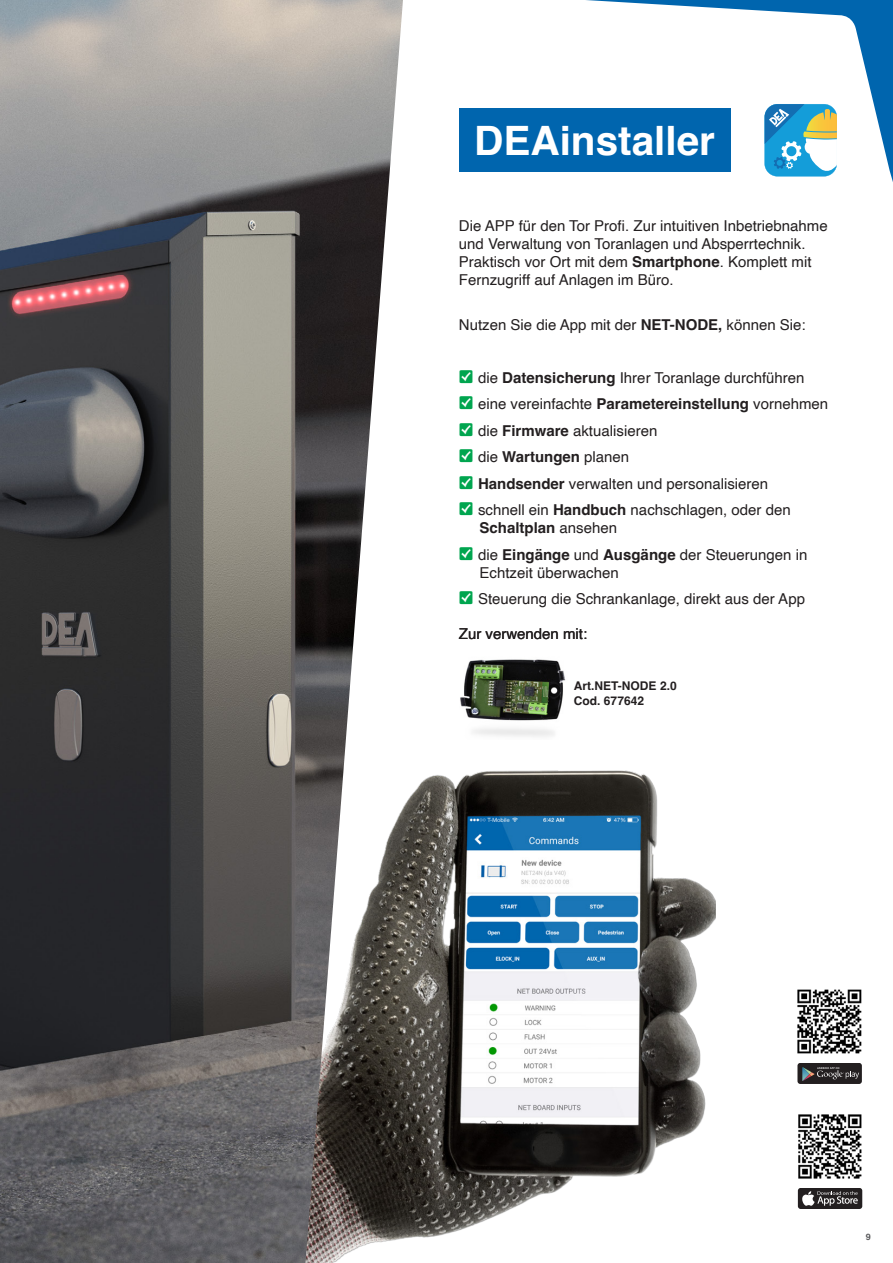
<style>
.page{position:relative;width:893px;height:1263px;background:#fff}
.page>*{position:absolute;margin:0;border:0;box-sizing:border-box;transform-origin:0 0}
.t1{font:700 40.5px "Helvetica";color:#fff}
.t2{font:15px/18px "Helvetica";color:#231f20}
.t3{font:700 12px/14.4px "Helvetica";color:#231f20}
.t4{font:700 9px "Helvetica";color:#57585a}
.s1{font-weight:700}
</style>
<div class="page">
<img style="left:403px;top:770px;width:313px;height:469px">
<img style="left:0;top:0;width:403px;height:1263px">
<img style="left:460px;top:659px;width:106px;height:78px">
<div style="left:797px;top:1063px;width:65px;height:21px;background:#231f20;border-radius:3px"></div>
<svg style="left:802px;top:1067px;width:57px;height:14px"></svg>
<div style="left:798px;top:1188px;width:64px;height:21px;background:#231f20;border-radius:3px"></div>
<svg style="left:802px;top:1191px;width:56px;height:15px"></svg>
<img style="left:798px;top:1114px;width:64px;height:65px">
<img style="left:797px;top:989px;width:65px;height:65px">
<svg style="left:372px;top:0;width:521px;height:230px"></svg>
<p class="t1" style="left:474px;top:116px;width:242px">DEAinstaller</p>
<p class="t2" style="left:459px;top:218px;width:370px">Die APP für den Tor Profi. Zur intuitiven Inbetriebnahme und Verwaltung von Toranlagen und Absperrtechnik.<br>Praktisch vor Ort mit dem <span class="s1">Smartphone</span>. Komplett mit Fernzugriff auf Anlagen im Büro.</p>
<p class="t2" style="left:459px;top:316px;width:348px">Nutzen Sie die App mit der <span class="s1">NET-NODE,</span> können Sie:</p>
<p class="t2" style="left:478px;top:369px;width:328px">die <span class="s1">Datensicherung</span> Ihrer Toranlage durchführen</p>
<p class="t2" style="left:478px;top:396px;width:352px">eine vereinfachte <span class="s1">Parametereinstellung</span> vornehmen</p>
<p class="t2" style="left:478px;top:422px;width:181px">die <span class="s1">Firmware</span> aktualisieren</p>
<p class="t2" style="left:478px;top:449px;width:153px">die <span class="s1">Wartungen</span> planen</p>
<p class="t2" style="left:478px;top:475px;width:292px"><span class="s1">Handsender</span> verwalten und personalisieren</p>
<p class="t2" style="left:478px;top:502px;width:314px">schnell ein <span class="s1">Handbuch</span> nachschlagen, oder den<br><span class="s1">Schaltplan</span> ansehen</p>
<p class="t2" style="left:478px;top:546px;width:331px">die <span class="s1">Eingänge</span> und <span class="s1">Ausgänge</span> der Steuerungen in<br>Echtzeit überwachen</p>
<p class="t2" style="left:478px;top:591px;width:328px">Steuerung die Schrankanlage, direkt aus der App</p>
<p class="t2" style="left:459px;top:625px;width:130px">Zur verwenden mit:</p>
<p class="t3" style="left:574px;top:680px;width:104px">Art.NET-NODE 2.0<br>Cod. 677642</p>
<p class="t4" style="left:866px;top:1232px;width:7px">9</p>
</div>
